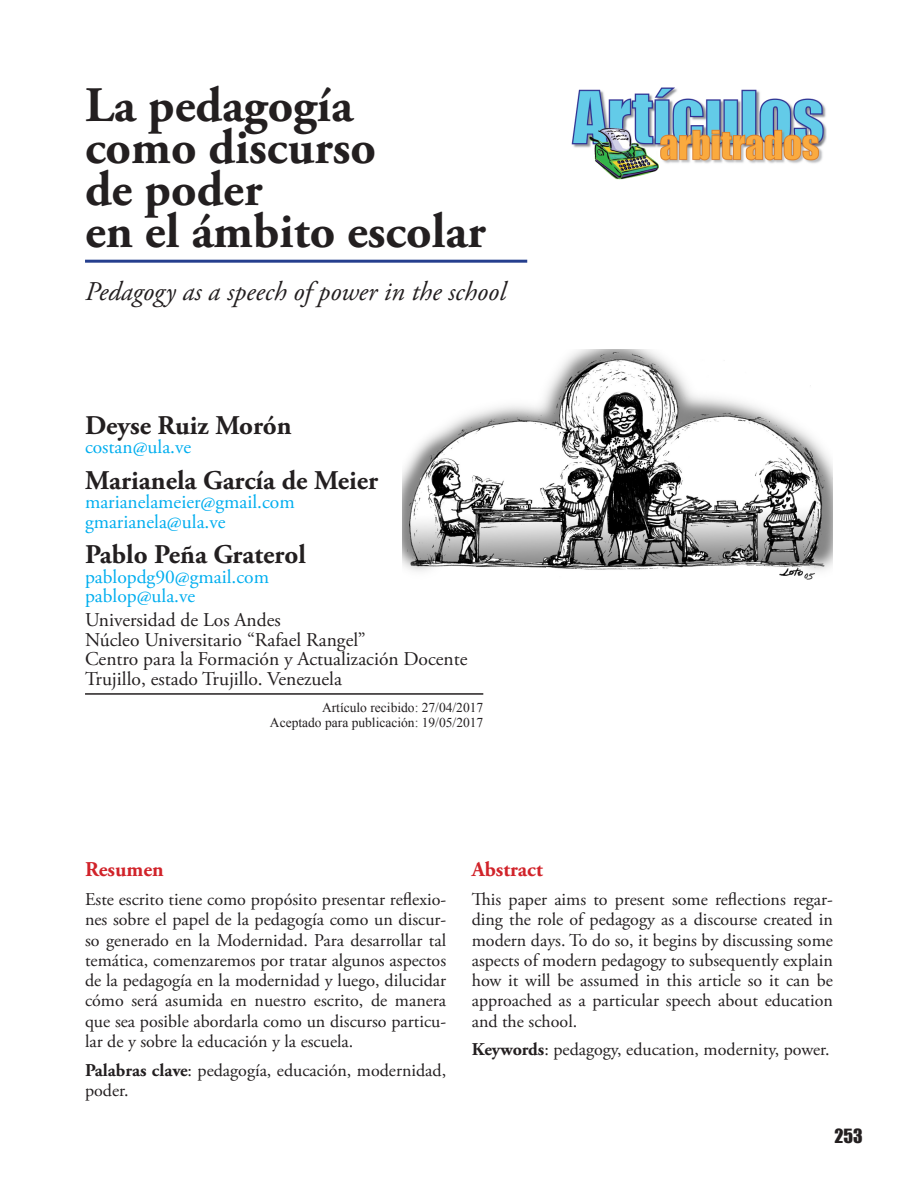
<style>
.page{position:relative;width:918px;height:1188px;background:#fff}
.page>*{position:absolute;margin:0;border:0;box-sizing:border-box;transform-origin:0 0}
.TITULO_ART_Sin{font:700 49.5px "Adobe Garamond Pro";color:#231f20}
.TITULO_ART_Con{font:700 49.5px "Adobe Garamond Pro";color:#231f20}
.Autores{font:700 27px "Adobe Garamond Pro";color:#231f20}
.Titulo_Ingles{font:italic 27px "Adobe Garamond Pro";color:#231f20}
.Resum_Abstra{font:700 21px "Adobe Garamond Pro";color:#d1232a}
.Correo_Univer{font:19.5px "Adobe Garamond Pro";color:#231f20}
.Correo_Univer-2{font:19.5px "Adobe Garamond Pro";color:#00aeef}
.Correo_Univer_-_con{font:19.5px "Adobe Garamond Pro";color:#231f20}
.t1{font:18px/20.2px "Adobe Garamond Pro";color:#231f20;text-align:justify}
.t2{font:18px "Impact";color:#231f20}
.Recibido{font:13.5px "Times New Roman";color:#231f20}
.s1{font-weight:700}
</style>
<div class="page">
<img style="left:402px;top:350px;width:431px;height:229px">
<img style="left:572px;top:87px;width:254px;height:93px">
<hr style="left:85px;top:260px;width:442px;height:3px;background:#253f8e">
<hr style="left:85px;top:693px;width:398px;height:2px;background:#231f20">
<p class="TITULO_ART_Sin" style="left:85px;top:76px;width:269px">La pedagogía</p>
<p class="TITULO_ART_Sin" style="left:85px;top:118px;width:293px">como discurso</p>
<p class="TITULO_ART_Sin" style="left:85px;top:160px;width:179px">de poder</p>
<p class="TITULO_ART_Con" style="left:85px;top:202px;width:402px">en el ámbito escolar</p>
<p class="Titulo_Ingles" style="left:85px;top:275px;width:422px">Pedagogy as a speech of power in the school</p>
<p class="Autores" style="left:85px;top:410px;width:208px">Deyse Ruiz Morón</p>
<p class="Correo_Univer-2" style="left:85px;top:436px;width:108px">costan@ula.ve</p>
<p class="Autores" style="left:85px;top:465px;width:295px">Marianela García de Meier</p>
<p class="Correo_Univer-2" style="left:85px;top:491px;width:211px">marianelameier@gmail.com</p>
<p class="Correo_Univer-2" style="left:85px;top:510px;width:142px">gmarianela@ula.ve</p>
<p class="Autores" style="left:85px;top:539px;width:222px">Pablo Peña Graterol</p>
<p class="Correo_Univer-2" style="left:85px;top:565px;width:185px">pablopdg90@gmail.com</p>
<p class="Correo_Univer-2" style="left:85px;top:585px;width:112px">pablop@ula.ve</p>
<p class="Correo_Univer" style="left:85px;top:608px;width:197px">Universidad de Los Andes</p>
<p class="Correo_Univer" style="left:85px;top:628px;width:282px">Núcleo Universitario “Rafael Rangel”</p>
<p class="Correo_Univer" style="left:85px;top:647px;width:384px">Centro para la Formación y Actualización Docente</p>
<p class="Correo_Univer_-_con" style="left:85px;top:667px;width:258px">Trujillo, estado Trujillo. Venezuela</p>
<p class="Recibido" style="left:322px;top:698px;width:163px">Artículo recibido: 27/04/2017</p>
<p class="Recibido" style="left:270px;top:713px;width:215px">Aceptado para publicación: 19/05/2017</p>
<p class="Resum_Abstra" style="left:85px;top:858px;width:80px">Resumen</p>
<p class="t1" style="left:85px;top:890px;width:363px">Este escrito tiene como propósito presentar reflexio&shy;nes sobre el papel de la pedagogía como un discur&shy;so generado en la Modernidad. Para desarrollar tal temática, comenzaremos por tratar algunos aspectos de la pedagogía en la modernidad y luego, dilucidar cómo será asumida en nuestro escrito, de manera que sea posible abordarla como un discurso particu&shy;lar de y sobre la educación y la escuela.</p>
<p class="t1" style="left:85px;top:1060px;width:363px"><span class="s1">Palabras clave</span>: pedagogía, educación, modernidad, poder.</p>
<p class="Resum_Abstra" style="left:472px;top:858px;width:73px">Abstract</p>
<p class="t1" style="left:472px;top:890px;width:363px">This paper aims to present some reflections regar&shy;ding the role of pedagogy as a discourse created in modern days. To do so, it begins by discussing some aspects of modern pedagogy to subsequently explain how it will be assumed in this article so it can be approached as a particular speech about education and the school.</p>
<p class="t1" style="left:472px;top:1040px;width:359px"><span class="s1">Keywords</span>: pedagogy, education, modernity, power.</p>
<p class="t2" style="left:834px;top:1122px;width:30px">253</p>
</div>
